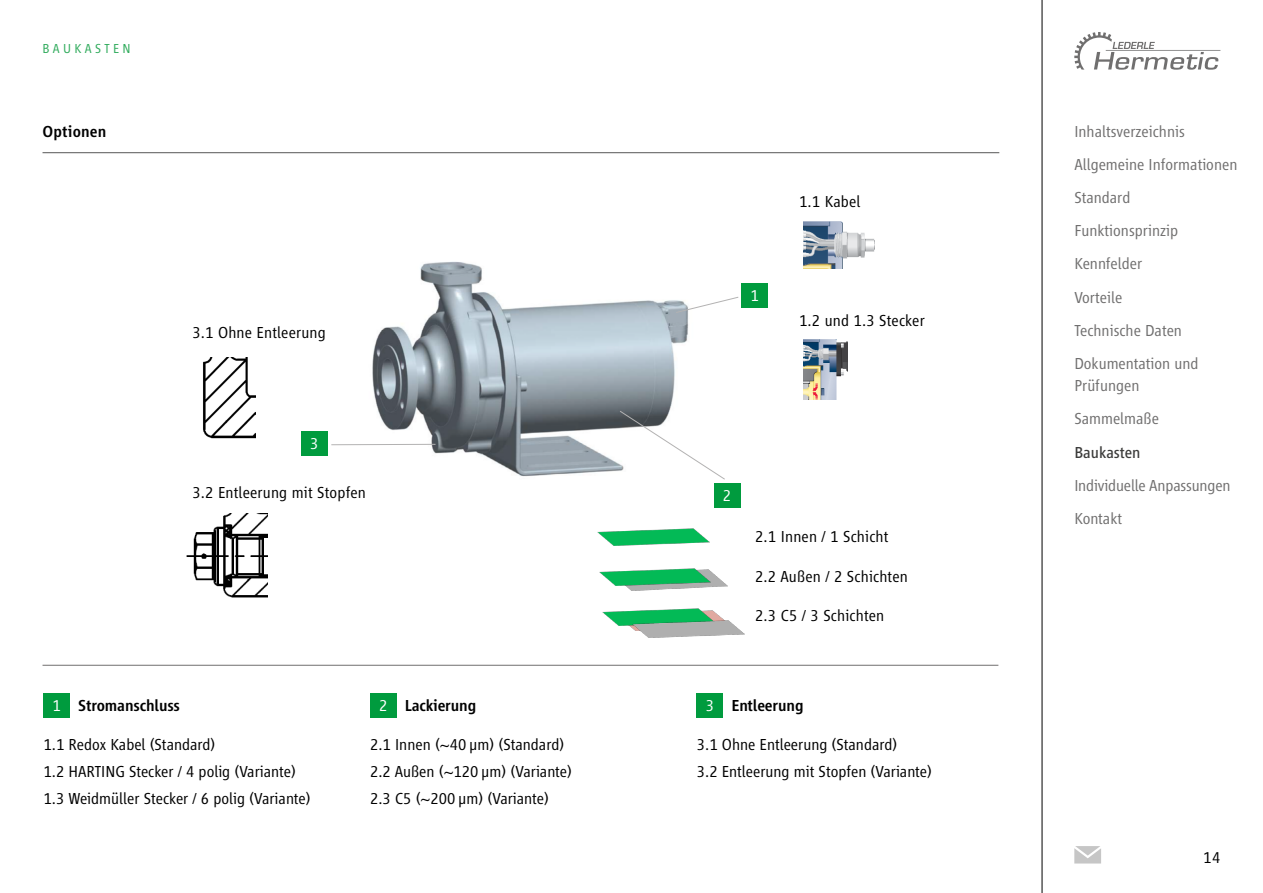
<style>
.page{position:relative;width:1263px;height:893px;background:#fff}
.page>*{position:absolute;margin:0;border:0;box-sizing:border-box;transform-origin:0 0}
.t1{font:300 16.5px/26.7px "Vialog LT";color:#000}
.t2{font:300 16.5px/33.2px "Vialog LT";color:#706f6f}
.t3{font:500 16.5px "Vialog LT";letter-spacing:-.01em;color:#000}
.t4{font:16.5px "Vialog LT";color:#3c3c3b}
.t5{font:500 16.5px "Vialog LT";letter-spacing:.01em;color:#000}
.t6{font:300 16.5px "Vialog LT";color:#fff}
.t7{font:300 13.5px "Vialog LT";letter-spacing:.25em;color:#30ab5c}
</style>
<div class="page">
<hr style="left:43px;top:152px;width:956px;height:1px;background:#575756">
<hr style="left:1042px;top:0;width:1px;height:893px;background:#000">
<svg style="left:1074px;top:32px;width:146px;height:38px"></svg>
<img style="left:598px;top:529px;width:112px;height:17px">
<img style="left:614px;top:571px;width:113px;height:19px">
<img style="left:599px;top:568px;width:112px;height:17px">
<img style="left:629px;top:612px;width:95px;height:17px">
<img style="left:603px;top:608px;width:112px;height:18px">
<img style="left:803px;top:221px;width:71px;height:47px">
<img style="left:803px;top:339px;width:45px;height:60px">
<img style="left:633px;top:620px;width:111px;height:17px">
<img style="left:372px;top:261px;width:317px;height:216px">
<img style="left:187px;top:513px;width:81px;height:85px">
<img style="left:203px;top:357px;width:53px;height:82px">
<div style="left:742px;top:283px;width:26px;height:25px;background:#009b3e"></div>
<div style="left:714px;top:483px;width:26px;height:25px;background:#009b3e"></div>
<div style="left:301px;top:431px;width:26px;height:25px;background:#009b3e"></div>
<hr style="left:331px;top:444px;width:104px;height:1px;background:#b3b2b2">
<svg style="left:619px;top:410px;width:106px;height:70px"></svg>
<svg style="left:675px;top:296px;width:64px;height:17px"></svg>
<div style="left:44px;top:693px;width:26px;height:25px;background:#009b3e"></div>
<div style="left:370px;top:693px;width:26px;height:25px;background:#009b3e"></div>
<div style="left:697px;top:693px;width:26px;height:25px;background:#009b3e"></div>
<hr style="left:43px;top:665px;width:955px;height:1px;background:#706f6f">
<svg style="left:1074px;top:846px;width:27px;height:17px"></svg>
<p class="t7" style="left:43px;top:41px;width:90px">BAUKASTEN</p>
<p class="t5" style="left:43px;top:123px;width:65px">Optionen</p>
<p class="t1" style="left:192px;top:319px;width:135px">3.1 Ohne Entleerung</p>
<p class="t6" style="left:310px;top:435px;width:10px">3</p>
<p class="t1" style="left:192px;top:479px;width:175px">3.2 Entleerung mit Stopfen</p>
<p class="t6" style="left:53px;top:697px;width:10px">1</p>
<p class="t3" style="left:78px;top:696px;width:103px">Stromanschluss</p>
<p class="t1" style="left:44px;top:731px;width:269px">1.1 Redox Kabel (Standard)<br>1.2 HARTING Stecker / 4 polig (Variante)<br>1.3 Weidmüller Stecker / 6 polig (Variante)</p>
<p class="t6" style="left:379px;top:697px;width:10px">2</p>
<p class="t3" style="left:405px;top:696px;width:73px">Lackierung</p>
<p class="t1" style="left:370px;top:731px;width:203px">2.1 Innen (~40 μm) (Standard)<br>2.2 Außen (~120 μm) (Variante)<br>2.3 C5 (~200 μm) (Variante)</p>
<p class="t6" style="left:751px;top:287px;width:10px">1</p>
<p class="t1" style="left:799px;top:188px;width:63px">1.1 Kabel</p>
<p class="t1" style="left:799px;top:307px;width:127px">1.2 und 1.3 Stecker</p>
<p class="t6" style="left:723px;top:487px;width:10px">2</p>
<p class="t1" style="left:755px;top:523px;width:135px">2.1 Innen / 1 Schicht</p>
<p class="t1" style="left:755px;top:563px;width:154px">2.2 Außen / 2 Schichten</p>
<p class="t1" style="left:755px;top:602px;width:131px">2.3 C5 / 3 Schichten</p>
<p class="t6" style="left:706px;top:697px;width:10px">3</p>
<p class="t3" style="left:731px;top:696px;width:74px">Entleerung</p>
<p class="t1" style="left:697px;top:731px;width:237px">3.1 Ohne Entleerung (Standard)<br>3.2 Entleerung mit Stopfen (Variante)</p>
<p class="t2" style="left:1074px;top:115px;width:165px">Inhaltsverzeichnis<br>Allgemeine Informationen<br>Standard<br>Funktionsprinzip<br>Kennfelder<br>Vorteile<br>Technische Daten<br>Dokumentation und</p>
<p class="t2" style="left:1074px;top:369px;width:86px">Prüfungen<br>Sammelmaße</p>
<p class="t4" style="left:1074px;top:443px;width:68px">Baukasten</p>
<p class="t2" style="left:1074px;top:469px;width:158px">Individuelle Anpassungen<br>Kontakt</p>
<p class="t1" style="left:1203px;top:844px;width:19px">14</p>
</div>
